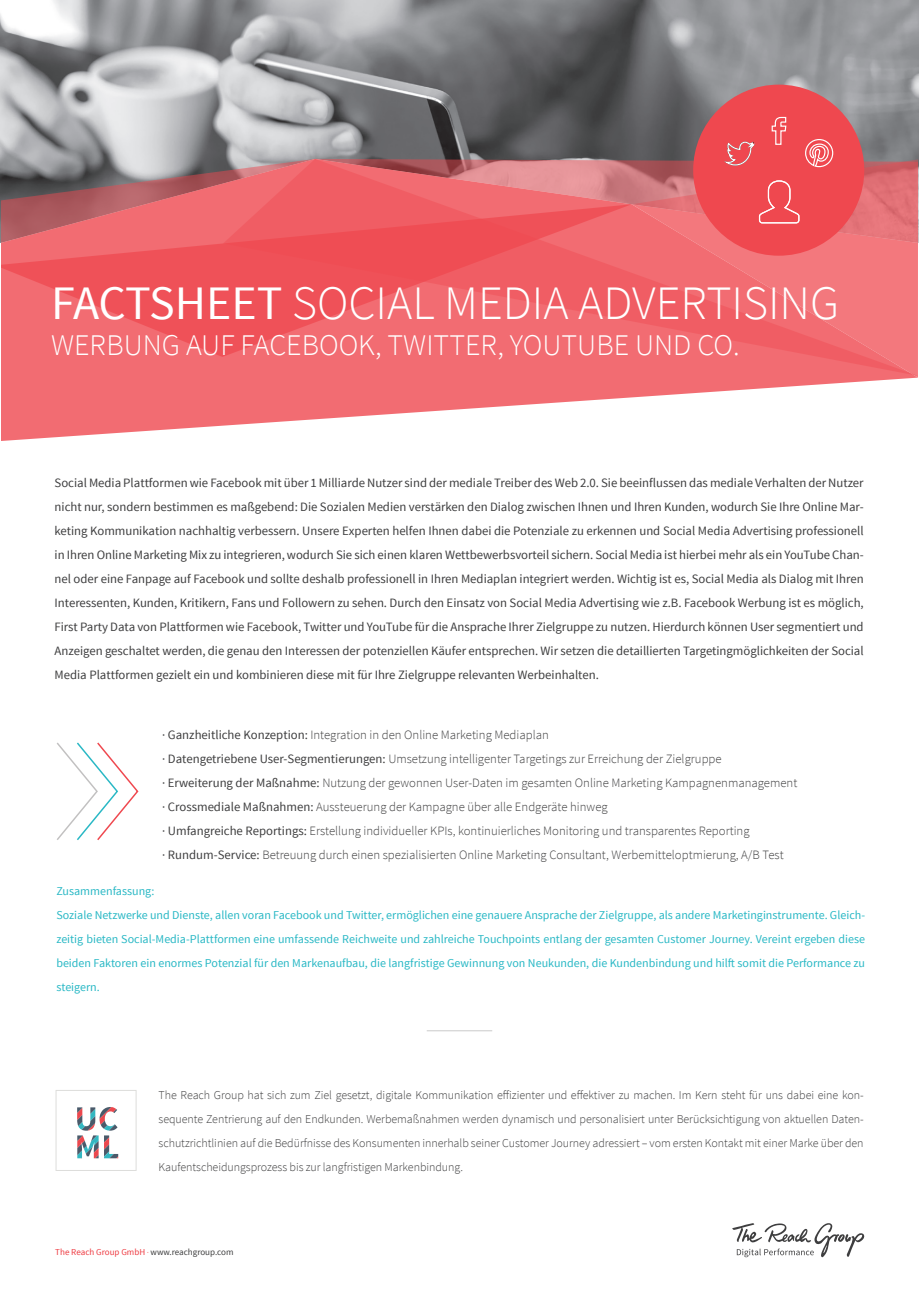
<style>
.page{position:relative;width:919px;height:1289px;background:#fff}
.page>*{position:absolute;margin:0;border:0;box-sizing:border-box;transform-origin:0 0}
.t1{font:300 48px "Source Sans Pro";color:#fff}
.t2{font:300 30px "Source Sans Pro";color:#fff}
.t3{font:12.75px/24px "Source Sans Pro";color:#3e3e3f;text-align:justify}
.t4{font:300 12.75px/24px "Source Sans Pro";color:#3e3e3f}
.t5{font:12px/24px "Source Sans Pro";color:#29b8c5}
.t6{font:300 12px/24px "Source Sans Pro";letter-spacing:-.005em;color:#3e3e3f;text-align:justify}
.t7{font:9px "Source Sans Pro";color:#ee3a41}
.s1{font-weight:400}
.s2{color:#3e3e3f}
</style>
<div class="page">
<img style="left:0;top:0;width:918px;height:243px">
<svg style="left:1px;top:159px;width:916px;height:282px;fill:#f26c72"></svg>
<svg style="left:1px;top:204px;width:222px;height:153px;background:#eb6066"></svg>
<svg style="left:223px;top:159px;width:694px;height:217px;background:#ee666c"></svg>
<div style="left:56px;top:1090px;width:80px;height:80px;border:1px solid #dddddb"></div>
<svg style="left:77px;top:1107px;width:41px;height:51px"></svg>
<svg style="left:732px;top:1223px;width:132px;height:34px"></svg>
<svg style="left:57px;top:742px;width:82px;height:99px"></svg>
<div style="left:693px;top:85px;width:171px;height:171px;background:#ef484f;border-radius:50%"></div>
<svg style="left:631px;top:116px;width:286px;height:127px"></svg>
<hr style="left:426px;top:1030px;width:66px;height:1px;background:#3e3e3f">
<h1 class="t1" style="left:51px;top:274px;width:789px"><span class="s1">FACTSHEET</span> SOCIAL MEDIA ADVERTISING</h1>
<h2 class="t2" style="left:51px;top:327px;width:690px">WERBUNG AUF FACEBOOK, TWITTER, YOUTUBE UND CO.</h2>
<p class="t3" style="left:55px;top:471px;width:810px">Social Media Plattformen wie Facebook mit über 1 Milliarde Nutzer sind der mediale Treiber des Web 2.0. Sie beeinflussen das mediale Verhalten der Nutzer nicht nur, sondern bestimmen es maßgebend: Die Sozialen Medien verstärken den Dialog zwischen Ihnen und Ihren Kunden, wodurch Sie Ihre Online Mar&shy;keting Kommunikation nachhaltig verbessern. Unsere Experten helfen Ihnen dabei die Potenziale zu erkennen und Social Media Advertising professionell in Ihren Online Marketing Mix zu integrieren, wodurch Sie sich einen klaren Wettbewerbsvorteil sichern. Social Media ist hierbei mehr als ein YouTube Chan&shy;nel oder eine Fanpage auf Facebook und sollte deshalb professionell in Ihren Mediaplan integriert werden. Wichtig ist es, Social Media als Dialog mit Ihren Interessenten, Kunden, Kritikern, Fans und Followern zu sehen. Durch den Einsatz von Social Media Advertising wie z.B. Facebook Werbung ist es möglich, First Party Data von Plattformen wie Facebook, Twitter und YouTube für die Ansprache Ihrer Zielgruppe zu nutzen. Hierdurch können User segmentiert und Anzeigen geschaltet werden, die genau den Interessen der potenziellen Käufer entsprechen. Wir setzen die detaillierten Targetingmöglichkeiten der Social Media Plattformen gezielt ein und kombinieren diese mit für Ihre Zielgruppe relevanten Werbeinhalten.</p>
<p class="t4" style="left:162px;top:723px;width:636px"><span class="s1">· Ganzheitliche Konzeption:</span> Integration in den Online Marketing Mediaplan<br><span class="s1">· Datengetriebene User-Segmentierungen:</span> Umsetzung intelligenter Targetings zur Erreichung der Zielgruppe<br><span class="s1">· Erweiterung der Maßnahme:</span> Nutzung der gewonnen User-Daten im gesamten Online Marketing Kampagnenmanagement <span class="s1">· Crossmediale Maßnahmen:</span> Aussteuerung der Kampagne über alle Endgeräte hinweg<br><span class="s1">· Umfangreiche Reportings:</span> Erstellung individueller KPIs, kontinuierliches Monitoring und transparentes Reporting<br><span class="s1">· Rundum-Service:</span> Betreuung durch einen spezialisierten Online Marketing Consultant, Werbemitteloptmierung, A/B Test</p>
<p class="t5" style="left:56px;top:879px;width:810px">Zusammenfassung:<br>Soziale Netzwerke und Dienste, allen voran Facebook und Twitter, ermöglichen eine genauere Ansprache der Zielgruppe, als andere Marketinginstrumente. Gleich&shy;zeitig bieten Social-Media-Plattformen eine umfassende Reichweite und zahlreiche Touchpoints entlang der gesamten Customer Journey. Vereint ergeben diese beiden Faktoren ein enormes Potenzial für den Markenaufbau, die langfristige Gewinnung von Neukunden, die Kundenbindung und hilft somit die Performance zu steigern.</p>
<p class="t6" style="left:159px;top:1083px;width:706px">The Reach Group hat sich zum Ziel gesetzt, digitale Kommunikation effizienter und effektiver zu machen. Im Kern steht für uns dabei eine kon&shy;sequente Zentrierung auf den Endkunden. Werbemaßnahmen werden dynamisch und personalisiert unter Berücksichtigung von aktuellen Daten&shy;schutzrichtlinien auf die Bedürfnisse des Konsumenten innerhalb seiner Customer Journey adressiert – vom ersten Kontakt mit einer Marke über den Kaufentscheidungsprozess bis zur langfristigen Markenbindung.</p>
<p class="t7" style="left:55px;top:1246px;width:180px">The Reach Group GmbH . <span class="s2">www.reachgroup.com</span></p>
</div>
